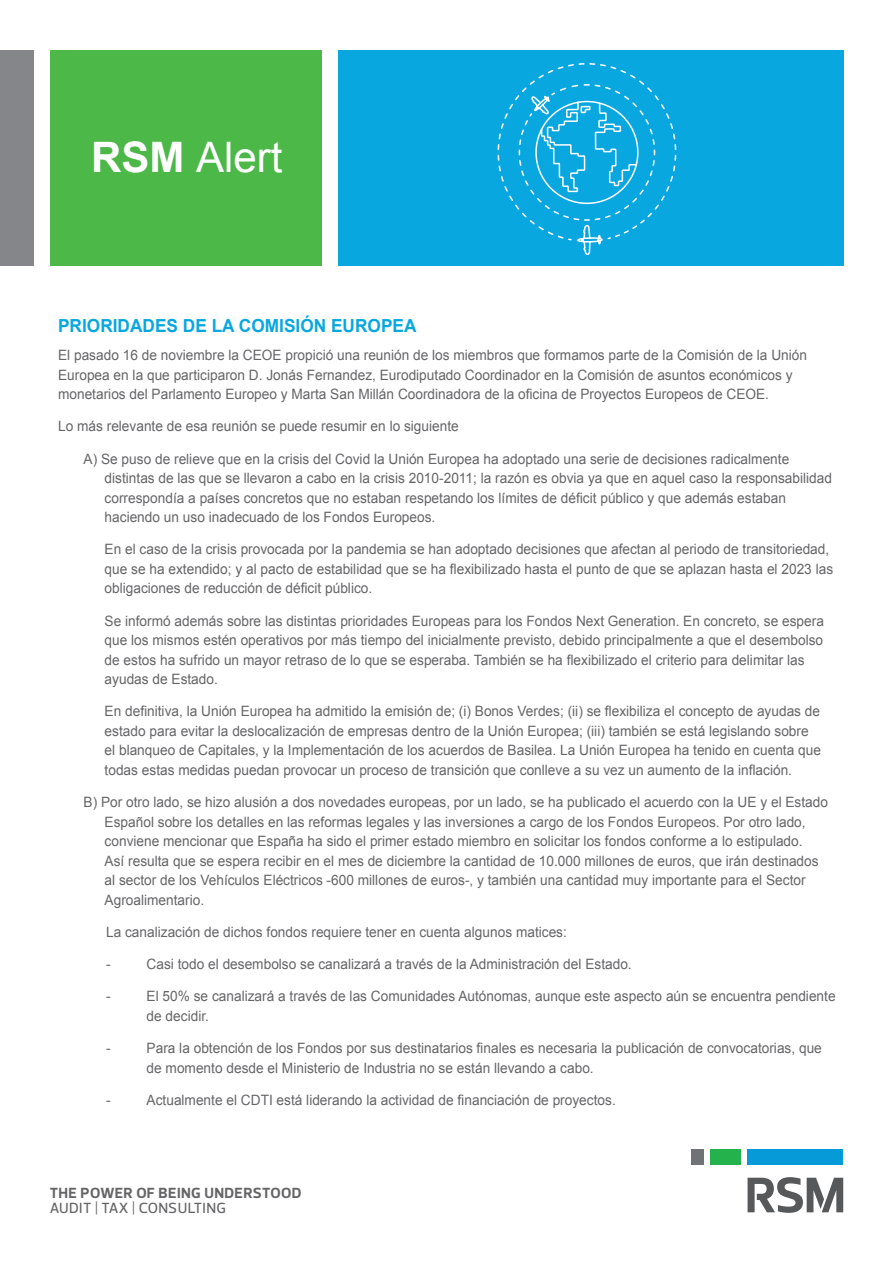
<style>
.page{position:relative;width:893px;height:1263px;background:#fff}
.page>*{position:absolute;margin:0;border:0;box-sizing:border-box;transform-origin:0 0}
.Power_of_being_under{font:42px "Arial";color:#fff}
.Body{font:700 18px "Arial";color:#08a7e0;scale:.96 1}
.Power_of_being_under-2{font:700 15px "Prelo";letter-spacing:.03em;color:#656568}
.Power_of_being_under-3{font:500 15px "Prelo";letter-spacing:.02em;color:#656568}
.Body-2{font:14.25px/19.5px "Arial";color:#656568;scale:.96 1}
.s1{font-weight:700}
</style>
<div class="page">
<div style="left:50px;top:50px;width:271px;height:215px;background:#4cb848"></div>
<div style="left:338px;top:50px;width:505px;height:215px;background:#08a7e0"></div>
<div style="left:0;top:50px;width:33px;height:215px;background:#848689"></div>
<div style="left:747px;top:1149px;width:96px;height:16px;background:#069ad9"></div>
<div style="left:691px;top:1149px;width:12px;height:16px;background:#717275"></div>
<div style="left:710px;top:1149px;width:31px;height:16px;background:#23b24b"></div>
<svg style="left:747px;top:1177px;width:96px;height:36px"></svg>
<svg style="left:491px;top:63px;width:192px;height:203px"></svg>
<p class="Power_of_being_under" style="left:91px;top:130px;width:193px"><span class="s1">RSM</span> Alert</p>
<p class="Body" style="left:58px;top:314px;width:375px">PRIORIDADES DE LA COMISIÓN EUROPEA</p>
<p class="Body-2" style="left:58px;top:345px;width:782px">El pasado 16 de noviembre la CEOE propició una reunión de los miembros que formamos parte de la Comisión de la Unión<br>Europea en la que participaron D. Jonás Fernandez, Eurodiputado Coordinador en la Comisión de asuntos económicos y monetarios del Parlamento Europeo y Marta San Millán Coordinadora de la oficina de Proyectos Europeos de CEOE.</p>
<p class="Body-2" style="left:58px;top:417px;width:419px">Lo más relevante de esa reunión se puede resumir en lo siguiente</p>
<p class="Body-2" style="left:105px;top:449px;width:759px;text-indent:-21px">A) Se puso de relieve que en la crisis del Covid la Unión Europea ha adoptado una serie de decisiones radicalmente distintas de las que se llevaron a cabo en la crisis 2010-2011; la razón es obvia ya que en aquel caso la responsabilidad correspondía a países concretos que no estaban respetando los límites de déficit público y que además estaban haciendo un uso inadecuado de los Fondos Europeos.</p>
<p class="Body-2" style="left:105px;top:540px;width:760px">En el caso de la crisis provocada por la pandemia se han adoptado decisiones que afectan al periodo de transitoriedad, que se ha extendido; y al pacto de estabilidad que se ha flexibilizado hasta el punto de que se aplazan hasta el 2023 las obligaciones de reducción de déficit público.</p>
<p class="Body-2" style="left:105px;top:611px;width:751px">Se informó además sobre las distintas prioridades Europeas para los Fondos Next Generation. En concreto, se espera que los mismos estén operativos por más tiempo del inicialmente previsto, debido principalmente a que el desembolso de estos ha sufrido un mayor retraso de lo que se esperaba. También se ha flexibilizado el criterio para delimitar las ayudas de Estado.</p>
<p class="Body-2" style="left:105px;top:702px;width:748px">En definitiva, la Unión Europea ha admitido la emisión de; (i) Bonos Verdes; (ii) se flexibiliza el concepto de ayudas de estado para evitar la deslocalización de empresas dentro de la Unión Europea; (iii) también se está legislando sobre el blanqueo de Capitales, y la Implementación de los acuerdos de Basilea. La Unión Europea ha tenido en cuenta que todas estas medidas puedan provocar un proceso de transición que conlleve a su vez un aumento de la inflación.</p>
<p class="Body-2" style="left:105px;top:792px;width:755px;text-indent:-21px">B) Por otro lado, se hizo alusión a dos novedades europeas, por un lado, se ha publicado el acuerdo con la UE y el Estado Español sobre los detalles en las reformas legales y las inversiones a cargo de los Fondos Europeos. Por otro lado, conviene mencionar que España ha sido el primer estado miembro en solicitar los fondos conforme a lo estipulado.<br>Así resulta que se espera recibir en el mes de diciembre la cantidad de 10.000 millones de euros, que irán destinados al sector de los Vehículos Eléctricos -600 millones de euros-, y también una cantidad muy importante para el Sector Agroalimentario.</p>
<p class="Body-2" style="left:106px;top:922px;width:481px">La canalización de dichos fondos requiere tener en cuenta algunos matices:</p>
<p class="Body-2" style="left:106px;top:954px;width:6px">-</p>
<p class="Body-2" style="left:147px;top:954px;width:507px">Casi todo el desembolso se canalizará a través de la Administración del Estado.</p>
<p class="Body-2" style="left:106px;top:987px;width:6px">-</p>
<p class="Body-2" style="left:147px;top:987px;width:719px">El 50% se canalizará a través de las Comunidades Autónomas, aunque este aspecto aún se encuentra pendiente de decidir.</p>
<p class="Body-2" style="left:106px;top:1038px;width:6px">-</p>
<p class="Body-2" style="left:147px;top:1038px;width:705px">Para la obtención de los Fondos por sus destinatarios finales es necesaria la publicación de convocatorias, que de momento desde el Ministerio de Industria no se están llevando a cabo.</p>
<p class="Body-2" style="left:106px;top:1090px;width:6px">-</p>
<p class="Body-2" style="left:147px;top:1090px;width:490px">Actualmente el CDTI está liderando la actividad de financiación de proyectos.</p>
<p class="Power_of_being_under-2" style="left:50px;top:1184px;width:253px">THE POWER OF BEING UNDERSTOOD</p>
<p class="Power_of_being_under-3" style="left:50px;top:1199px;width:178px">AUDIT | TAX | CONSULTING</p>
</div>
